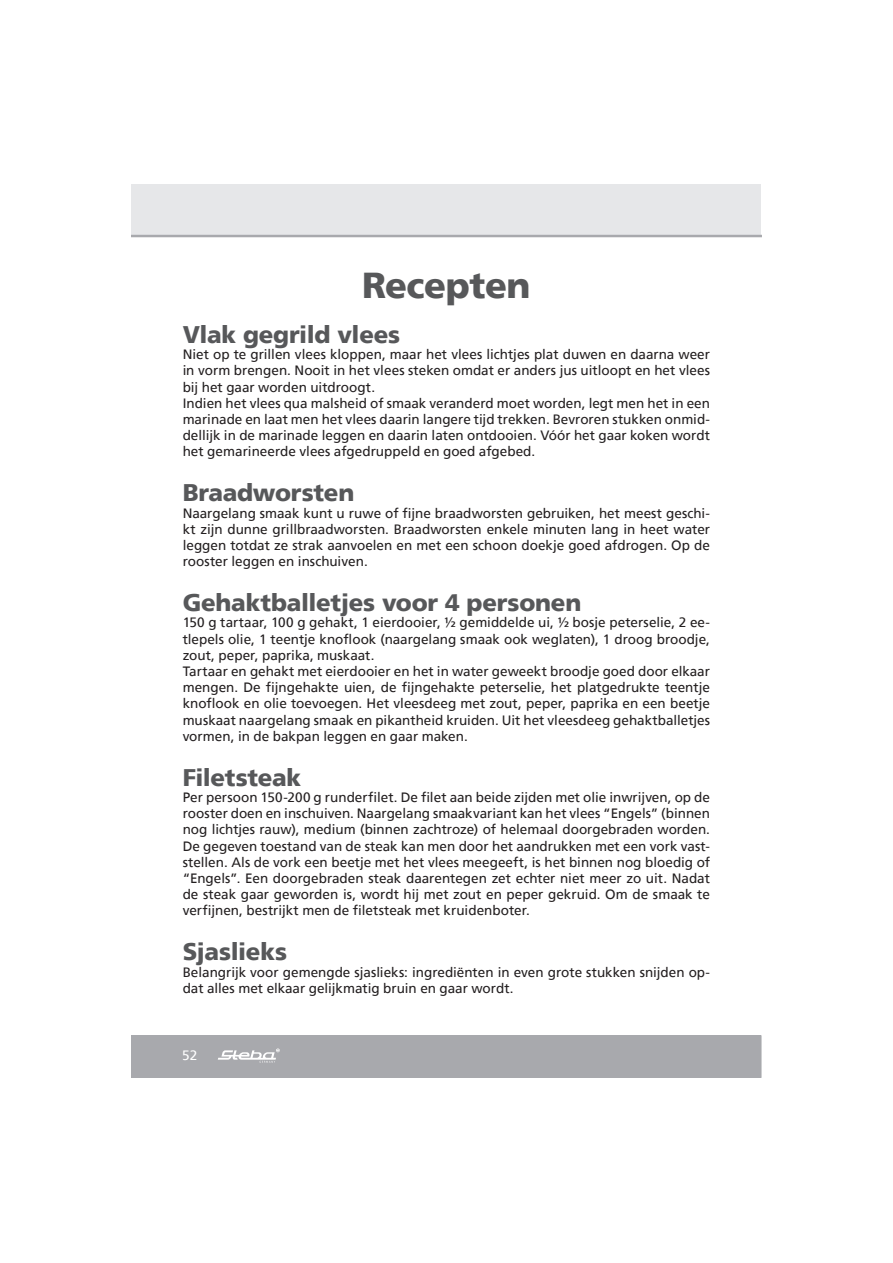
<style>
.page{position:relative;width:893px;height:1263px;background:#fff}
.page>*{position:absolute;margin:0;border:0;box-sizing:border-box;transform-origin:0 0}
.t1{font:900 36px "Frutiger";letter-spacing:-.01em;color:#57585a}
.t2{font:900 24px "Frutiger";letter-spacing:-.01em;color:#57585a}
.t3{font:13.5px/16.2px "Frutiger";color:#231f20}
.t4{font:13.5px "Frutiger";color:#fff}
</style>
<div class="page">
<div style="left:132px;top:185px;width:629px;height:51px;background:#e6e7e9"></div>
<div style="left:132px;top:1035px;width:629px;height:43px;background:#a8a9ad"></div>
<svg style="left:218px;top:1049px;width:62px;height:14px"></svg>
<hr style="left:132px;top:235px;width:629px;height:2px;background:#a8a9ad">
<h1 class="t1" style="left:362px;top:270px;width:170px">Recepten</h1>
<h2 class="t2" style="left:183px;top:324px;width:219px">Vlak gegrild vlees</h2>
<p class="t3" style="left:183px;top:347px;width:529px">Niet op te grillen vlees kloppen, maar het vlees lichtjes plat duwen en daarna weer in vorm brengen. Nooit in het vlees steken omdat er anders jus uitloopt en het vlees bij het gaar worden uitdroogt.<br>Indien het vlees qua malsheid of smaak veranderd moet worden, legt men het in een marinade en laat men het vlees daarin langere tijd trekken. Bevroren stukken onmid&shy;dellijk in de marinade leggen en daarin laten ontdooien. Vóór het gaar koken wordt het gemarineerde vlees afgedruppeld en goed afgebed.</p>
<h2 class="t2" style="left:183px;top:482px;width:173px">Braadworsten</h2>
<p class="t3" style="left:183px;top:506px;width:529px;text-align:justify">Naargelang smaak kunt u ruwe of fijne braadworsten gebruiken, het meest geschi&shy;kt zijn dunne grillbraadworsten. Braadworsten enkele minuten lang in heet water leggen totdat ze strak aanvoelen en met een schoon doekje goed afdrogen. Op de rooster leggen en inschuiven.</p>
<h2 class="t2" style="left:183px;top:592px;width:400px">Gehaktballetjes voor 4 personen</h2>
<p class="t3" style="left:183px;top:616px;width:529px">150 g tartaar, 100 g gehakt, 1 eierdooier, ½ gemiddelde ui, ½ bosje peterselie, 2 ee&shy;tlepels olie, 1 teentje knoflook (naargelang smaak ook weglaten), 1 droog broodje, zout, peper, paprika, muskaat.<br>Tartaar en gehakt met eierdooier en het in water geweekt broodje goed door elkaar mengen. De fijngehakte uien, de fijngehakte peterselie, het platgedrukte teentje knoflook en olie toevoegen. Het vleesdeeg met zout, peper, paprika en een beetje muskaat naargelang smaak en pikantheid kruiden. Uit het vleesdeeg gehaktballetjes vormen, in de bakpan leggen en gaar maken.</p>
<h2 class="t2" style="left:183px;top:767px;width:120px">Filetsteak</h2>
<p class="t3" style="left:183px;top:790px;width:529px;text-align:justify">Per persoon 150-200 g runderfilet. De filet aan beide zijden met olie inwrijven, op de rooster doen en inschuiven. Naargelang smaakvariant kan het vlees “Engels” (binnen nog lichtjes rauw), medium (binnen zachtroze) of helemaal doorgebraden worden.<br>De gegeven toestand van de steak kan men door het aandrukken met een vork vast&shy;stellen. Als de vork een beetje met het vlees meegeeft, is het binnen nog bloedig of “Engels”. Een doorgebraden steak daarentegen zet echter niet meer zo uit. Nadat de steak gaar geworden is, wordt hij met zout en peper gekruid. Om de smaak te verfijnen, bestrijkt men de filetsteak met kruidenboter.</p>
<h2 class="t2" style="left:183px;top:941px;width:106px">Sjaslieks</h2>
<p class="t3" style="left:183px;top:965px;width:529px">Belangrijk voor gemengde sjaslieks: ingrediënten in even grote stukken snijden op&shy;dat alles met elkaar gelijkmatig bruin en gaar wordt.</p>
<p class="t4" style="left:182px;top:1049px;width:17px">52</p>
</div>
